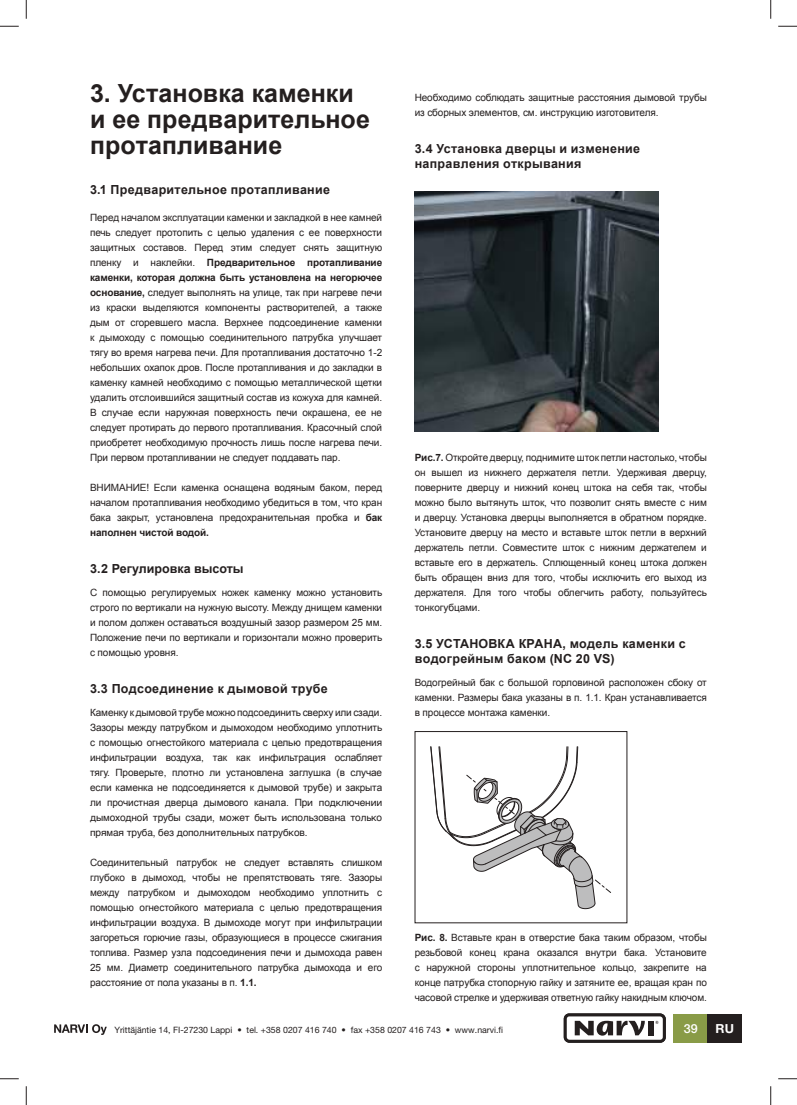
<style>
.page{position:relative;width:797px;height:1105px;background:#fff}
.page>*{position:absolute;margin:0;border:0;box-sizing:border-box;transform-origin:0 0}
.t1{font:700 25px/26.2px "Arial";color:#241f1f}
.t2{font:700 12.5px/15px "Arial";letter-spacing:.02em;color:#241f1f}
.t3{font:700 12.5px "Arial";color:#241f1f}
.t4{font:500 12.5px "Helvetica Neue LT Std";color:#fff}
.t5{font:700 12.5px "Helvetica Neue LT Std";color:#fff}
.t6{font:10px/15px "Arial";letter-spacing:-.01em;color:#241f1f;text-align:justify}
.t7{font:10px/15px "Helvetica";letter-spacing:-.01em;color:#241f1f}
.t8{font:8.75px "Helvetica Neue LT Std";color:#241f1f}
.s1{font-weight:700}
.s2{font-family:"Helvetica"}
</style>
<div class="page">
<div style="left:673px;top:1014px;width:35px;height:29px;background:#899b47"></div>
<div style="left:708px;top:1014px;width:34px;height:29px;background:#241f1f"></div>
<div style="left:563px;top:1013px;width:103px;height:30px;border:3px solid #241f1f;border-radius:4px"></div>
<div style="left:648px;top:1021px;width:5px;height:14px;background:#241f1f"></div>
<svg style="left:574px;top:1021px;width:71px;height:15px"></svg>
<svg style="left:54px;top:1024px;width:53px;height:11px"></svg>
<img style="left:415px;top:192px;width:243px;height:239px">
<svg style="left:430px;top:746px;width:181px;height:163px"></svg>
<svg style="left:0;top:25px;width:19px;height:2px"></svg>
<svg style="left:778px;top:25px;width:19px;height:2px"></svg>
<svg style="left:0;top:1078px;width:19px;height:1px"></svg>
<svg style="left:778px;top:1078px;width:19px;height:1px"></svg>
<svg style="left:25px;top:0;width:2px;height:19px"></svg>
<svg style="left:25px;top:1086px;width:2px;height:19px"></svg>
<svg style="left:770px;top:0;width:1px;height:19px"></svg>
<svg style="left:770px;top:1086px;width:1px;height:19px"></svg>
<h1 class="t1" style="left:90px;top:80px;width:281px">3. Установка каменки и ее предварительное протапливание</h1>
<p class="t2" style="left:90px;top:182px;width:241px">3.1 Предварительное протапливание</p>
<p class="t6" style="left:90px;top:210px;width:294px">Перед началом эксплуатации каменки и закладкой в нее камней печь следует протопить с целью удаления с ее поверхности защитных составов. Перед этим следует снять защитную пленку и наклейки. <span class="s1">Предварительное протапливание каменки, которая должна быть установлена на негорючее основание,</span> следует выполнять на улице, так при нагреве печи из краски выделяются компоненты растворителей, а также дым от сгоревшего масла. Верхнее подсоединение каменки к дымоходу с помощью соединительного патрубка улучшает тягу во время нагрева печи. Для протапливания достаточно 1-2 небольших охапок дров. После протапливания и до закладки в каменку камней необходимо с помощью металлической щетки удалить отслоившийся защитный состав из кожуха для камней.<br>В случае если наружная поверхность печи окрашена, ее не следует протирать до первого протапливания. Красочный слой приобретет необходимую прочность лишь после нагрева печи.<br>При первом протапливании не следует поддавать пар.</p>
<p class="t6" style="left:90px;top:480px;width:294px">ВНИМАНИЕ! Если каменка оснащена водяным баком, перед началом протапливания необходимо убедиться в том, что кран бака закрыт, установлена предохранительная пробка и <span class="s1">бак наполнен чистой водой.</span></p>
<p class="t3" style="left:90px;top:561px;width:155px">3.2 Регулировка высоты</p>
<p class="t6" style="left:90px;top:585px;width:294px">С помощью регулируемых ножек каменку можно установить строго по вертикали на нужную высоту. Между днищем каменки и полом должен оставаться воздушный зазор размером 25 мм.<br>Положение печи по вертикали и горизонтали можно проверить с помощью уровня.</p>
<p class="t2" style="left:90px;top:682px;width:239px">3.3 Подсоединение к дымовой трубе</p>
<p class="t6" style="left:90px;top:705px;width:294px">Каменку к дымовой трубе можно подсоединить сверху или сзади.<br>Зазоры между патрубком и дымоходом необходимо уплотнить с помощью огнестойкого материала с целью предотвращения инфильтрации воздуха, так как инфильтрация ослабляет тягу. Проверьте, плотно ли установлена заглушка (в случае если каменка не подсоединяется к дымовой трубе) и закрыта ли прочистная дверца дымового канала. <span class="s2">При подключении</span></p>
<p class="t7" style="left:90px;top:811px;width:293px">дымоходной трубы сзади, может быть использована только прямая труба, без дополнительных патрубков.</p>
<p class="t6" style="left:90px;top:855px;width:294px">Соединительный патрубок не следует вставлять слишком глубоко в дымоход, чтобы не препятствовать тяге. Зазоры между патрубком и дымоходом необходимо уплотнить с помощью огнестойкого материала с целью предотвращения инфильтрации воздуха. В дымоходе могут при инфильтрации загореться горючие газы, образующиеся в процессе сжигания топлива. Размер узла подсоединения печи и дымохода равен 25 мм. Диаметр соединительного патрубка дымохода и его расстояние от пола указаны в п. <span class="s1">1.1.</span></p>
<p class="t6" style="left:415px;top:90px;width:294px">Необходимо соблюдать защитные расстояния дымовой трубы из сборных элементов, см. инструкцию изготовителя.</p>
<p class="t2" style="left:415px;top:142px;width:227px">3.4 Установка дверцы и изменение направления открывания</p>
<p class="t6" style="left:415px;top:450px;width:294px"><span class="s1">Рис.7.</span> Откройте дверцу, поднимите шток петли настолько, чтобы он вышел из нижнего держателя петли. Удерживая дверцу, поверните дверцу и нижний конец штока на себя так, чтобы можно было вытянуть шток, что позволит снять вместе с ним и дверцу. Установка дверцы выполняется в обратном порядке.<br>Установите дверцу на место и вставьте шток петли в верхний держатель петли. Совместите шток с нижним держателем и вставьте его в держатель. Сплющенный конец штока должен быть обращен вниз для того, чтобы исключить его выход из держателя. Для того чтобы облегчить работу, пользуйтесь тонкогубцами.</p>
<p class="t2" style="left:415px;top:637px;width:272px">3.5 УСТАНОВКА КРАНА, модель каменки с водогрейным баком (NC 20 VS)</p>
<p class="t6" style="left:415px;top:675px;width:294px">Водогрейный бак с большой горловиной расположен сбоку от каменки. Размеры бака указаны в п. 1.1. Кран устанавливается в процессе монтажа каменки.</p>
<p class="t6" style="left:415px;top:930px;width:294px"><span class="s1">Рис. 8.</span> Вставьте кран в отверстие бака таким образом, чтобы резьбовой конец крана оказался внутри бака. Установите с наружной стороны уплотнительное кольцо, закрепите на конце патрубка стопорную гайку и затяните ее, вращая кран по часовой стрелке и удерживая ответную гайку накидным ключом.</p>
<p class="t8" style="left:114px;top:1024px;width:390px">Yrittäjäntie 14, FI-27230 Lappi • tel. +358 0207 416 740 • fax +358 0207 416 743 • www.narvi.fi</p>
<p class="t4" style="left:684px;top:1021px;width:15px">39</p>
<p class="t5" style="left:715px;top:1021px;width:20px">RU</p>
</div>
